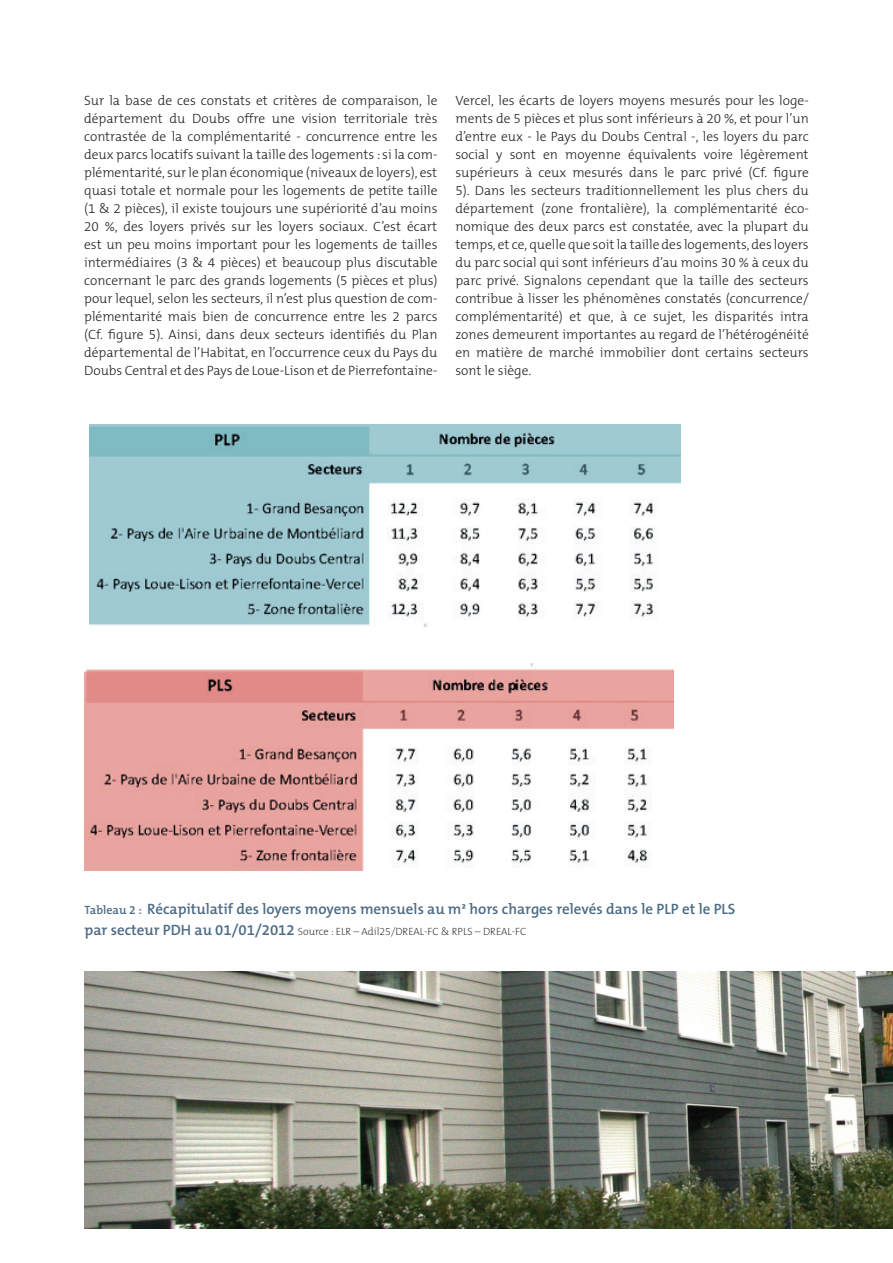
<style>
.page{position:relative;width:893px;height:1263px;background:#fff}
.page>*{position:absolute;margin:0;border:0;box-sizing:border-box;transform-origin:0 0}
.t1{font:600 15px "The Mix B6";color:#4c6b86}
.t2{font:300 13.5px/18px "The Mix B3";color:#231f20;text-align:justify}
.t3{font:200 10.5px "The Mix B2";color:#231f20}
.s1{font-size:12px}
.s2{font-family:"The Mix B6";font-weight:600;font-size:15px;color:#4c6b86}
</style>
<div class="page">
<img style="left:90px;top:425px;width:591px;height:201px">
<img style="left:84px;top:663px;width:590px;height:208px">
<img style="left:84px;top:972px;width:809px;height:257px">
<p class="t2" style="left:84px;top:92px;width:355px">Sur la base de ces constats et critères de comparaison, le département du Doubs offre une vision territoriale très contrastée de la complémentarité - concurrence entre les deux parcs locatifs suivant la taille des logements : si la com&shy;plémentarité, sur le plan économique (niveaux de loyers), est quasi totale et normale pour les logements de petite taille (1 &amp; 2 pièces), il existe toujours une supériorité d’au moins 20 %, des loyers privés sur les loyers sociaux. C’est écart est un peu moins important pour les logements de tailles intermédiaires (3 &amp; 4 pièces) et beaucoup plus discutable concernant le parc des grands logements (5 pièces et plus) pour lequel, selon les secteurs, il n’est plus question de com&shy;plémentarité mais bien de concurrence entre les 2 parcs (Cf. figure 5). Ainsi, dans deux secteurs identifiés du Plan départemental de l’Habitat, en l’occurrence ceux du Pays du Doubs Central et des Pays de Loue-Lison et de Pierrefontaine-</p>
<p class="t2" style="left:455px;top:92px;width:355px">Vercel, les écarts de loyers moyens mesurés pour les loge&shy;ments de 5 pièces et plus sont inférieurs à 20 %, et pour l’un d’entre eux - le Pays du Doubs Central -, les loyers du parc social y sont en moyenne équivalents voire légèrement supérieurs à ceux mesurés dans le parc privé (Cf. figure 5). Dans les secteurs traditionnellement les plus chers du département (zone frontalière), la complémentarité éco&shy;nomique des deux parcs est constatée, avec la plupart du temps, et ce, quelle que soit la taille des logements, des loyers du parc social qui sont inférieurs d’au moins 30 % à ceux du parc privé. Signalons cependant que la taille des secteurs contribue à lisser les phénomènes constatés (concurrence/ complémentarité) et que, à ce sujet, les disparités intra zones demeurent importantes au regard de l’hétérogénéité en matière de marché immobilier dont certains secteurs sont le siège.</p>
<p class="t1" style="left:85px;top:901px;width:652px"><span class="s1">Tableau 2 :</span> Récapitulatif des loyers moyens mensuels au m² hors charges relevés dans le PLP et le PLS</p>
<p class="t3" style="left:85px;top:926px;width:443px"><span class="s2">par secteur PDH au 01/01/2012</span> Source : ELR – Adil25/DREAL-FC &amp; RPLS – DREAL-FC</p>
</div>
